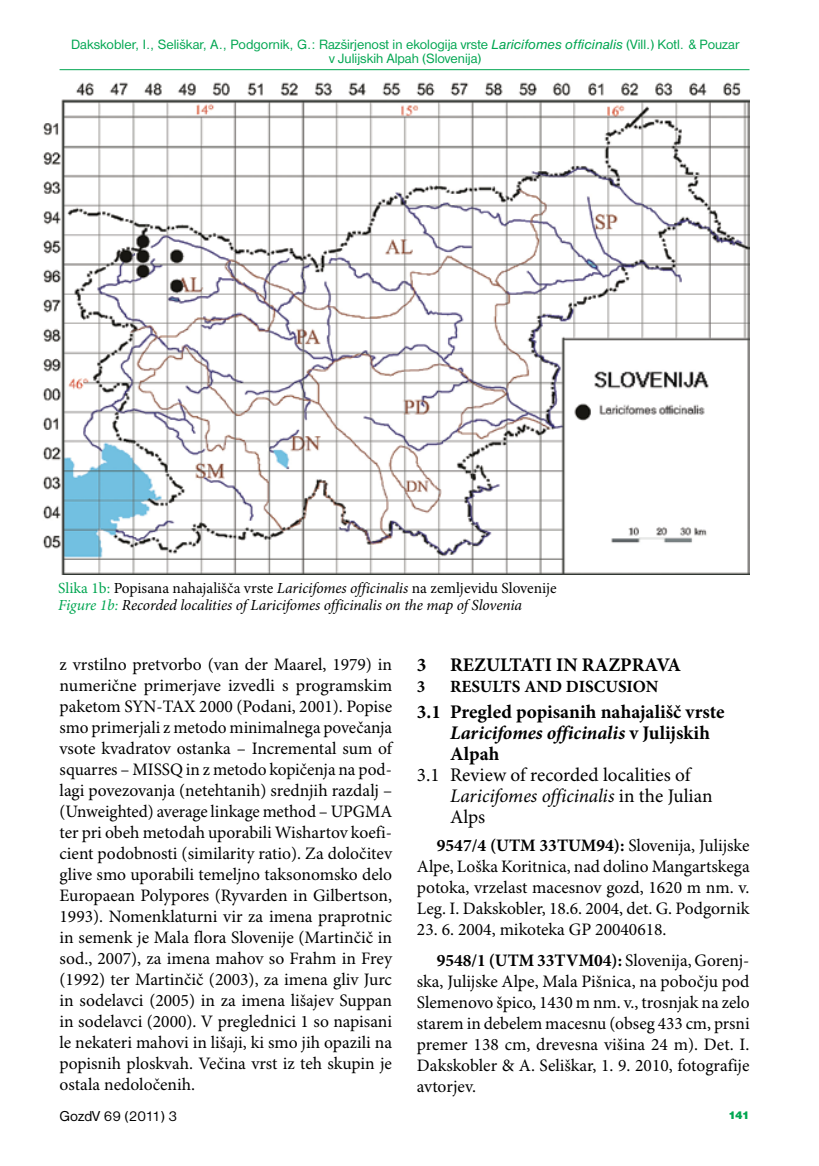
<style>
.page{position:relative;width:819px;height:1166px;background:#fff}
.page>*{position:absolute;margin:0;border:0;box-sizing:border-box;transform-origin:0 0}
.t1{font:700 19.25px/21px "Minion Pro";color:#000}
.t2{font:19.25px/21px "Minion Pro";color:#000}
.t3{font:17.5px/21px "Minion Pro";color:#000;text-align:justify}
.t4{font:700 17.15px "Minion Pro";color:#000}
.t5{font:italic 15.4px/17.5px "Minion Pro";letter-spacing:-.005em;color:#000}
.t6{font:14.88px "Nimbus San DEE";color:#000}
.t7{font:14px/14px "Nimbus San DEE";color:#00a651;text-align:center}
.t8{font:11.38px "Nimbus San DEE Blac";color:#00a651}
.s1{font-style:italic}
.s2{font-style:normal;color:#00a651}
.s3{font-style:normal}
.s4{color:#00a651}
.s5{font-weight:700}
</style>
<div class="page">
<hr style="left:60px;top:69px;width:689px;height:1px;background:#00a651">
<img style="left:42px;top:82px;width:707px;height:492px">
<p class="t7" style="left:71px;top:37px;width:669px">Dakskobler, I., Seliškar, A., Podgornik, G.: Razširjenost in ekologija vrste <span class="s1">Laricifomes officinalis</span> (Vill.) Kotl. &amp; Pouzar v Julijskih Alpah (Slovenija)</p>
<p class="t5" style="left:58px;top:580px;width:500px"><span class="s2">Slika 1b:</span> <span class="s3">Popisana nahajališča vrste</span> Laricifomes officinalis <span class="s3">na zemljevidu Slovenije<br></span><span class="s4">Figure 1b:</span> Recorded localities of Laricifomes officinalis on the map of Slovenia</p>
<p class="t3" style="left:60px;top:654px;width:334px">z vrstilno pretvorbo (van der Maarel, 1979) in numerične primerjave izvedli s programskim paketom SYN-TAX 2000 (Podani, 2001). Popise smo primerjali z metodo minimalnega povečanja vsote kvadratov ostanka – Incremental sum of squarres – MISSQ in z metodo kopičenja na pod&shy;lagi povezovanja (netehtanih) srednjih razdalj – (Unweighted) average linkage method – UPGMA ter pri obeh metodah uporabili Wishartov koefi&shy;cient podobnosti (similarity ratio). Za določitev glive smo uporabili temeljno taksonomsko delo Europaean Polypores (Ryvarden in Gilbertson, 1993). Nomenklaturni vir za imena praprotnic in semenk je Mala flora Slovenije (Martinčič in sod., 2007), za imena mahov so Frahm in Frey (1992) ter Martinčič (2003), za imena gliv Jurc in sodelavci (2005) in za imena lišajev Suppan in sodelavci (2000). V preglednici 1 so napisani le nekateri mahovi in lišaji, ki smo jih opazili na popisnih ploskvah. Večina vrst iz teh skupin je ostala nedoločenih.</p>
<p class="t1" style="left:417px;top:655px;width:266px">3 REZULTATI IN RAZPRAVA</p>
<p class="t4" style="left:417px;top:676px;width:10px">3</p>
<p class="t4" style="left:450px;top:676px;width:210px">RESULTS AND DISCUSION</p>
<p class="t1" style="left:450px;top:702px;width:276px;text-indent:-33px">3.1 Pregled popisanih nahajališč vrste<br><span class="s1">Laricifomes officinalis</span> v Julijskih<br>Alpah</p>
<p class="t2" style="left:450px;top:765px;width:264px;text-indent:-33px">3.1 Review of recorded localities of<br><span class="s1">Laricifomes officinalis</span> in the Julian<br>Alps</p>
<p class="t3" style="left:417px;top:835px;width:334px;text-indent:20px"><span class="s5">9547/4 (UTM 33TUM94):</span> Slovenija, Julijske Alpe, Loška Koritnica, nad dolino Mangartskega potoka, vrzelast macesnov gozd, 1620 m nm. v.<br>Leg. I. Dakskobler, 18.6. 2004, det. G. Podgornik</p>
<p class="t3" style="left:437px;top:914px;width:314px;line-height:31px;text-indent:-20px">23. 6. 2004, mikoteka GP 20040618.<br><span class="s5">9548/1 (UTM 33TVM04):</span> Slovenija, Gorenj-</p>
<p class="t3" style="left:417px;top:971px;width:334px">ska, Julijske Alpe, Mala Pišnica, na pobočju pod Slemenovo špico, 1430 m nm. v., trosnjak na zelo starem in debelem macesnu (obseg 433 cm, prsni premer 138 cm, drevesna višina 24 m). Det. I.<br>Dakskobler &amp; A. Seliškar, 1. 9. 2010, fotografije avtorjev.</p>
<p class="t6" style="left:60px;top:1108px;width:119px">GozdV 69 (2011) 3</p>
<p class="t8" style="left:728px;top:1108px;width:23px">141</p>
</div>
